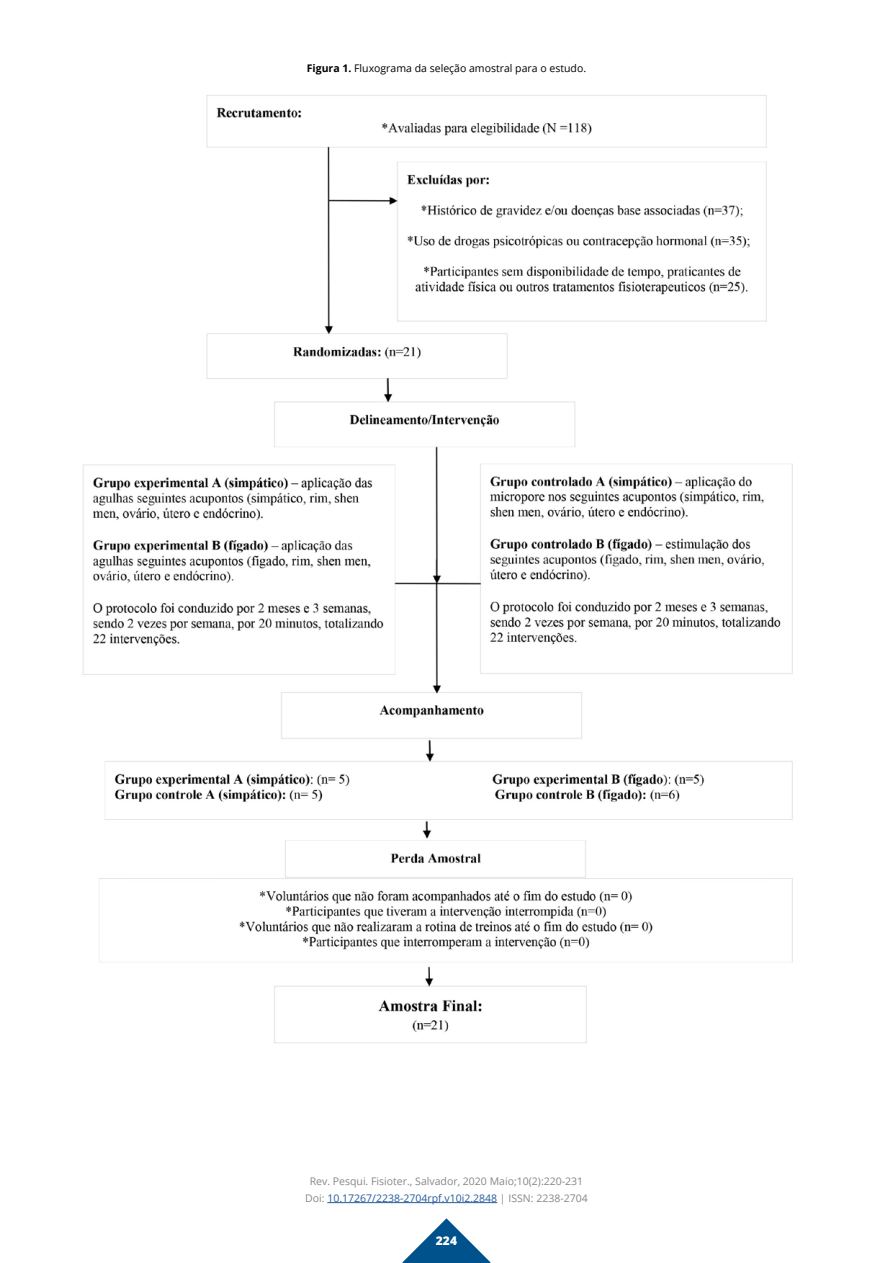
<style>
.page{position:relative;width:893px;height:1263px;background:#fff}
.page>*{position:absolute;margin:0;border:0;box-sizing:border-box;transform-origin:0 0}
.t1{font:800 12px "Open Sans";color:#fff}
.t2{font:10.5px/16.5px "Open Sans";color:#878787;text-align:center}
.t3{font:10.5px "Open Sans";color:#000}
.s1{font-weight:700}
.s2{color:#265b9b}
</style>
<div class="page">
<svg style="left:402px;top:1218px;width:89px;height:45px"></svg>
<hr style="left:327px;top:1202px;width:170px;height:1px;background:#265b9b">
<img style="left:82px;top:95px;width:711px;height:948px">
<p class="t3" style="left:307px;top:61px;width:281px"><span class="s1">Figura 1.</span> Fluxograma da seleção amostral para o estudo.</p>
<p class="t2" style="left:305px;top:1173px;width:284px">Rev. Pesqui. Fisioter., Salvador, 2020 Maio;10(2):220-231<br>Doi: <span class="s2">10.17267/2238-2704rpf.v10i2.2848</span> | ISSN: 2238-2704</p>
<p class="t1" style="left:436px;top:1232px;width:23px">224</p>
</div>
